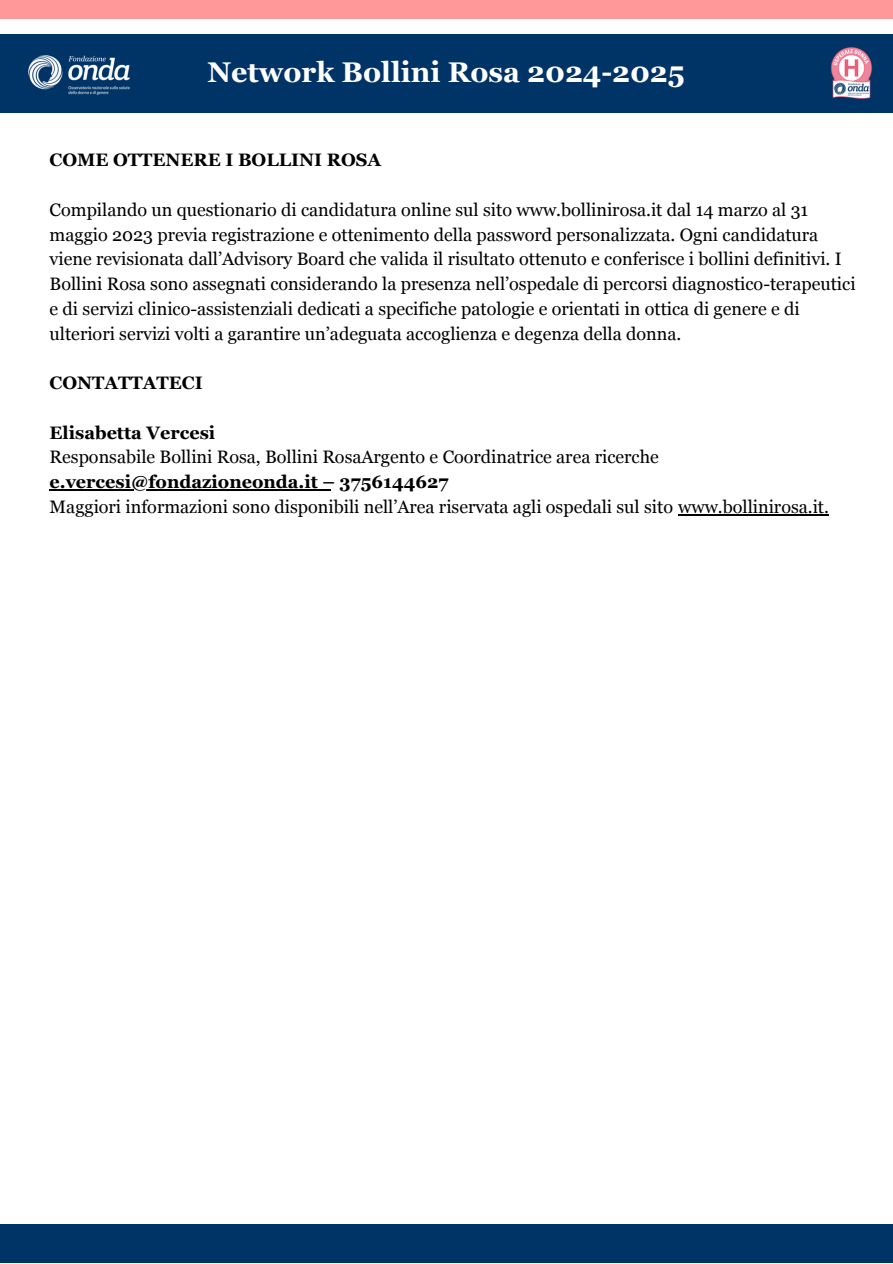
<style>
.page{position:relative;width:893px;height:1264px;background:#fff}
.page>*{position:absolute;margin:0;border:0;box-sizing:border-box;transform-origin:0 0}
.t1{font:700 28.5px "Georgia";color:#fff}
.t2{font:18px/24.8px "Georgia";color:#000}
.t3{font:700 18px "Georgia";color:#000}
</style>
<div class="page">
<hr style="left:50px;top:489px;width:280px;height:1px;background:#000">
<div style="left:0;top:1224px;width:892px;height:38px;background:#036"></div>
<div style="left:0;top:0;width:892px;height:19px;background:#f99"></div>
<div style="left:0;top:35px;width:892px;height:78px;background:#036"></div>
<img style="left:28px;top:55px;width:102px;height:40px">
<img style="left:830px;top:47px;width:43px;height:52px">
<hr style="left:678px;top:515px;width:150px;height:1px;background:#000">
<h1 class="t1" style="left:207px;top:56px;width:479px">Network Bollini Rosa 2024-2025</h1>
<p class="t3" style="left:50px;top:150px;width:333px">COME OTTENERE I BOLLINI ROSA</p>
<p class="t2" style="left:50px;top:197px;width:807px">Compilando un questionario di candidatura online sul sito www.bollinirosa.it dal 14 marzo al 31 maggio 2023 previa registrazione e ottenimento della password personalizzata. Ogni candidatura viene revisionata dall’Advisory Board che valida il risultato ottenuto e conferisce i bollini definitivi. I Bollini Rosa sono assegnati considerando la presenza nell’ospedale di percorsi diagnostico-terapeutici e di servizi clinico-assistenziali dedicati a specifiche patologie e orientati in ottica di genere e di ulteriori servizi volti a garantire un’adeguata accoglienza e degenza della donna.</p>
<p class="t3" style="left:50px;top:372px;width:154px">CONTATTATECI</p>
<p class="t3" style="left:50px;top:422px;width:167px">Elisabetta Vercesi</p>
<p class="t2" style="left:50px;top:445px;width:610px">Responsabile Bollini Rosa, Bollini RosaArgento e Coordinatrice area ricerche</p>
<p class="t3" style="left:50px;top:471px;width:400px">e.vercesi@fondazioneonda.it – 3756144627</p>
<p class="t2" style="left:50px;top:494px;width:780px">Maggiori informazioni sono disponibili nell’Area riservata agli ospedali sul sito www.bollinirosa.it.</p>
</div>
